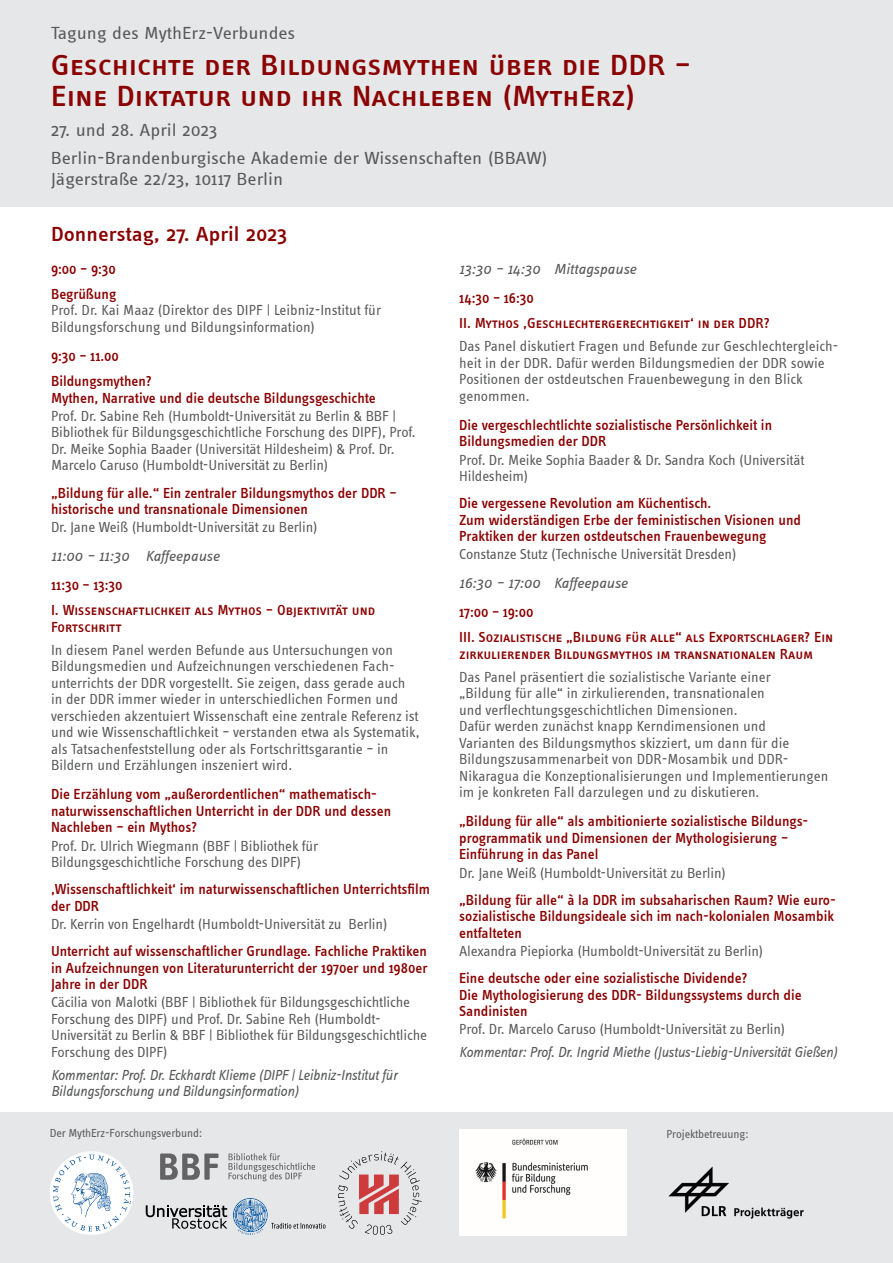
<style>
.page{position:relative;width:893px;height:1263px;background:#fff}
.page>*{position:absolute;margin:0;border:0;box-sizing:border-box;transform-origin:0 0}
.t1{font:30px/31.5px "Info Text Medium Caps";color:#8b0202;scale:1.1 1}
.t2{font:500 21px "Info Text";color:#8b0202;scale:1.1 1}
.t3{font:18px/27.5px "Info Text";letter-spacing:-.005em;color:#57585a;scale:1.1 1}
.VorträgeRot10{font:500 15px/16.5px "Info Text";color:#8b0202}
.Paneltext{font:15px/16.5px "Info Text";color:#57585a}
.Vortragende{font:15px/16.5px "Info Text";letter-spacing:-.01em;color:#57585a}
.Panelüberschrift{font:15px/16.5px "Info Text Medium Caps";letter-spacing:-.015em;color:#8b0202}
.Kommentar{font:italic 15px/16.5px "Info Text";letter-spacing:-.015em;color:#57585a}
.Begrüßung{font:15px/16.5px "Info Text";color:#57585a}
.Rot_Pause{font:italic 15px "Info Text";letter-spacing:-.005em;color:#57585a;scale:1.1 1}
.Zeiten{font:500 15px "Info Text";letter-spacing:-.005em;color:#8b0202}
.Zeiten2{font:500 15px "Info Text";letter-spacing:-.005em;color:#8b0202}
.t4{font:12px "Info Text";letter-spacing:-.01em;color:#57585a}
.s1{font-weight:500;color:#8b0202}
</style>
<div class="page">
<div style="left:0;top:1112px;width:893px;height:151px;background:#e6e7e9"></div>
<div style="left:0;top:0;width:893px;height:206px;background:#e6e7e9"></div>
<img style="left:459px;top:1129px;width:167px;height:106px">
<img style="left:668px;top:1166px;width:136px;height:53px">
<div style="left:50px;top:1151px;width:83px;height:84px;background:#fff;border-radius:50%"></div>
<svg style="left:53px;top:1154px;width:78px;height:77px"></svg>
<svg style="left:338px;top:1151px;width:84px;height:84px"></svg>
<svg style="left:146px;top:1205px;width:81px;height:24px"></svg>
<svg style="left:233px;top:1198px;width:92px;height:37px"></svg>
<svg style="left:160px;top:1153px;width:59px;height:27px"></svg>
<svg style="left:229px;top:1153px;width:86px;height:28px"></svg>
<h1 class="t3" style="left:51px;top:19px;width:224px">Tagung des MythErz-Verbundes</h1>
<h1 class="t1" style="left:51px;top:49px;width:584px">Geschichte der Bildungsmythen über die DDR –<br>Eine Diktatur und ihr Nachleben (MythErz)</h1>
<h1 class="t3" style="left:51px;top:117px;width:453px">27. und 28. April 2023<br>Berlin-Brandenburgische Akademie der Wissenschaften (BBAW)</h1>
<h1 class="t3" style="left:51px;top:165px;width:213px">Jägerstraße 22/23, 10117 Berlin</h1>
<h2 class="t2" style="left:51px;top:223px;width:216px">Donnerstag, 27. April 2023</h2>
<p class="Zeiten2" style="left:51px;top:261px;width:66px">9:00 – 9:30</p>
<p class="Begrüßung" style="left:51px;top:286px;width:332px"><span class="s1">Begrüßung<br></span>Prof. Dr. Kai Maaz (Direktor des DIPF | Leibniz-Institut für<br>Bildungsforschung und Bildungsinformation)</p>
<p class="Zeiten2" style="left:51px;top:348px;width:69px">9:30 – 11.00</p>
<p class="VorträgeRot10" style="left:51px;top:373px;width:326px">Bildungsmythen?<br>Mythen, Narrative und die deutsche Bildungsgeschichte</p>
<p class="Vortragende" style="left:51px;top:408px;width:366px">Prof. Dr. Sabine Reh (Humboldt-Universität zu Berlin &amp; BBF | Bibliothek für Bildungsgeschichtliche Forschung des DIPF), Prof.<br>Dr. Meike Sophia Baader (Universität Hildesheim) &amp; Prof. Dr.<br>Marcelo Caruso (Humboldt-Universität zu Berlin)</p>
<p class="VorträgeRot10" style="left:51px;top:484px;width:347px">„Bildung für alle.“ Ein zentraler Bildungsmythos der DDR – historische und transnationale Dimensionen</p>
<p class="Vortragende" style="left:51px;top:519px;width:268px">Dr. Jane Weiß (Humboldt-Universität zu Berlin)</p>
<p class="Rot_Pause" style="left:51px;top:548px;width:155px">11:00 – 11:30 Kaffeepause</p>
<p class="Zeiten" style="left:51px;top:577px;width:73px">11:30 – 13:30</p>
<p class="Panelüberschrift" style="left:51px;top:602px;width:326px">I. Wissenschaftlichkeit als Mythos – Objektivität und<br>Fortschritt</p>
<p class="Paneltext" style="left:51px;top:641px;width:370px">In diesem Panel werden Befunde aus Untersuchungen von Bildungsmedien und Aufzeichnungen verschiedenen Fach&shy;unterrichts der DDR vorgestellt. Sie zeigen, dass gerade auch in der DDR immer wieder in unterschiedlichen Formen und verschieden akzentuiert Wissenschaft eine zentrale Referenz ist und wie Wissenschaftlichkeit – verstanden etwa als Systematik, als Tatsachenfeststellung oder als Fortschrittsgarantie – in Bildern und Erzählungen inszeniert wird.</p>
<p class="VorträgeRot10" style="left:51px;top:786px;width:342px">Die Erzählung vom „außerordentlichen“ mathematisch&shy;naturwissenschaftlichen Unterricht in der DDR und dessen<br>Nachleben – ein Mythos?</p>
<p class="Vortragende" style="left:51px;top:837px;width:269px">Prof. Dr. Ulrich Wiegmann (BBF | Bibliothek für<br>Bildungsgeschichtliche Forschung des DIPF)</p>
<p class="VorträgeRot10" style="left:51px;top:881px;width:381px">‚Wissenschaftlichkeit‘ im naturwissenschaftlichen Unterrichtsfilm der DDR</p>
<p class="Vortragende" style="left:51px;top:916px;width:338px">Dr. Kerrin von Engelhardt (Humboldt-Universität zu Berlin)</p>
<p class="VorträgeRot10" style="left:51px;top:943px;width:378px;text-align:justify">Unterricht auf wissenschaftlicher Grundlage. Fachliche Praktiken in Aufzeichnungen von Literaturunterricht der 1970er und 1980er Jahre in der DDR</p>
<p class="Vortragende" style="left:51px;top:994px;width:378px">Cäcilia von Malotki (BBF | Bibliothek für Bildungsgeschichtliche Forschung des DIPF) und Prof. Dr. Sabine Reh (Humboldt-Universität zu Berlin &amp; BBF | Bibliothek für Bildungsgeschichtliche Forschung des DIPF)</p>
<p class="Kommentar" style="left:51px;top:1066px;width:348px">Kommentar: Prof. Dr. Eckhardt Klieme (DIPF | Leibniz-Institut für<br>Bildungsforschung und Bildungsinformation)</p>
<p class="Rot_Pause" style="left:459px;top:261px;width:162px">13:30 – 14:30 Mittagspause</p>
<p class="Zeiten" style="left:459px;top:290px;width:76px">14:30 – 16:30</p>
<p class="Panelüberschrift" style="left:459px;top:315px;width:312px">II. Mythos ‚Geschlechtergerechtigkeit‘ in der DDR?</p>
<p class="Paneltext" style="left:459px;top:338px;width:381px">Das Panel diskutiert Fragen und Befunde zur Geschlechtergleich&shy;heit in der DDR. Dafür werden Bildungsmedien der DDR sowie Positionen der ostdeutschen Frauenbewegung in den Blick genommen.</p>
<p class="VorträgeRot10" style="left:459px;top:417px;width:314px">Die vergeschlechtlichte sozialistische Persönlichkeit in<br>Bildungsmedien der DDR</p>
<p class="Vortragende" style="left:459px;top:451px;width:347px">Prof. Dr. Meike Sophia Baader &amp; Dr. Sandra Koch (Universität<br>Hildesheim)</p>
<p class="VorträgeRot10" style="left:459px;top:495px;width:343px">Die vergessene Revolution am Küchentisch.<br>Zum widerständigen Erbe der feministischen Visionen und<br>Praktiken der kurzen ostdeutschen Frauenbewegung</p>
<p class="Vortragende" style="left:459px;top:546px;width:279px">Constanze Stutz (Technische Universität Dresden)</p>
<p class="Rot_Pause" style="left:459px;top:575px;width:155px">16:30 – 17:00 Kaffeepause</p>
<p class="Zeiten" style="left:459px;top:604px;width:76px">17:00 – 19:00</p>
<p class="Panelüberschrift" style="left:459px;top:629px;width:376px">III. Sozialistische „Bildung für alle“ als Exportschlager? Ein zirkulierender Bildungsmythos im transnationalen Raum</p>
<p class="Paneltext" style="left:459px;top:668px;width:371px">Das Panel präsentiert die sozialistische Variante einer<br>„Bildung für alle“ in zirkulierenden, transnationalen<br>und verflechtungsgeschichtlichen Dimensionen.<br>Dafür werden zunächst knapp Kerndimensionen und<br>Varianten des Bildungsmythos skizziert, um dann für die Bildungszusammenarbeit von DDR-Mosambik und DDR-Nikaragua die Konzeptionalisierungen und Implementierungen im je konkreten Fall darzulegen und zu diskutieren.</p>
<p class="VorträgeRot10" style="left:459px;top:813px;width:350px">„Bildung für alle“ als ambitionierte sozialistische Bildungs&shy;programmatik und Dimensionen der Mythologisierung –<br>Einführung in das Panel</p>
<p class="Vortragende" style="left:459px;top:864px;width:268px">Dr. Jane Weiß (Humboldt-Universität zu Berlin)</p>
<p class="VorträgeRot10" style="left:459px;top:891px;width:378px;text-align:justify">„Bildung für alle“ à la DDR im subsaharischen Raum? Wie euro&shy;sozialistische Bildungsideale sich im nach-kolonialen Mosambik entfalteten</p>
<p class="Vortragende" style="left:459px;top:943px;width:306px">Alexandra Piepiorka (Humboldt-Universität zu Berlin)</p>
<p class="VorträgeRot10" style="left:459px;top:970px;width:344px">Eine deutsche oder eine sozialistische Dividende?<br>Die Mythologisierung des DDR- Bildungssystems durch die<br>Sandinisten</p>
<p class="Vortragende" style="left:459px;top:1021px;width:328px">Prof. Dr. Marcelo Caruso (Humboldt-Universität zu Berlin)</p>
<p class="Kommentar" style="left:459px;top:1044px;width:380px">Kommentar: Prof. Dr. Ingrid Miethe (Justus-Liebig-Universität Gießen)</p>
<p class="t4" style="left:50px;top:1126px;width:154px">Der MythErz-Forschungsverbund:</p>
<p class="t4" style="left:666px;top:1127px;width:83px">Projektbetreuung:</p>
</div>
